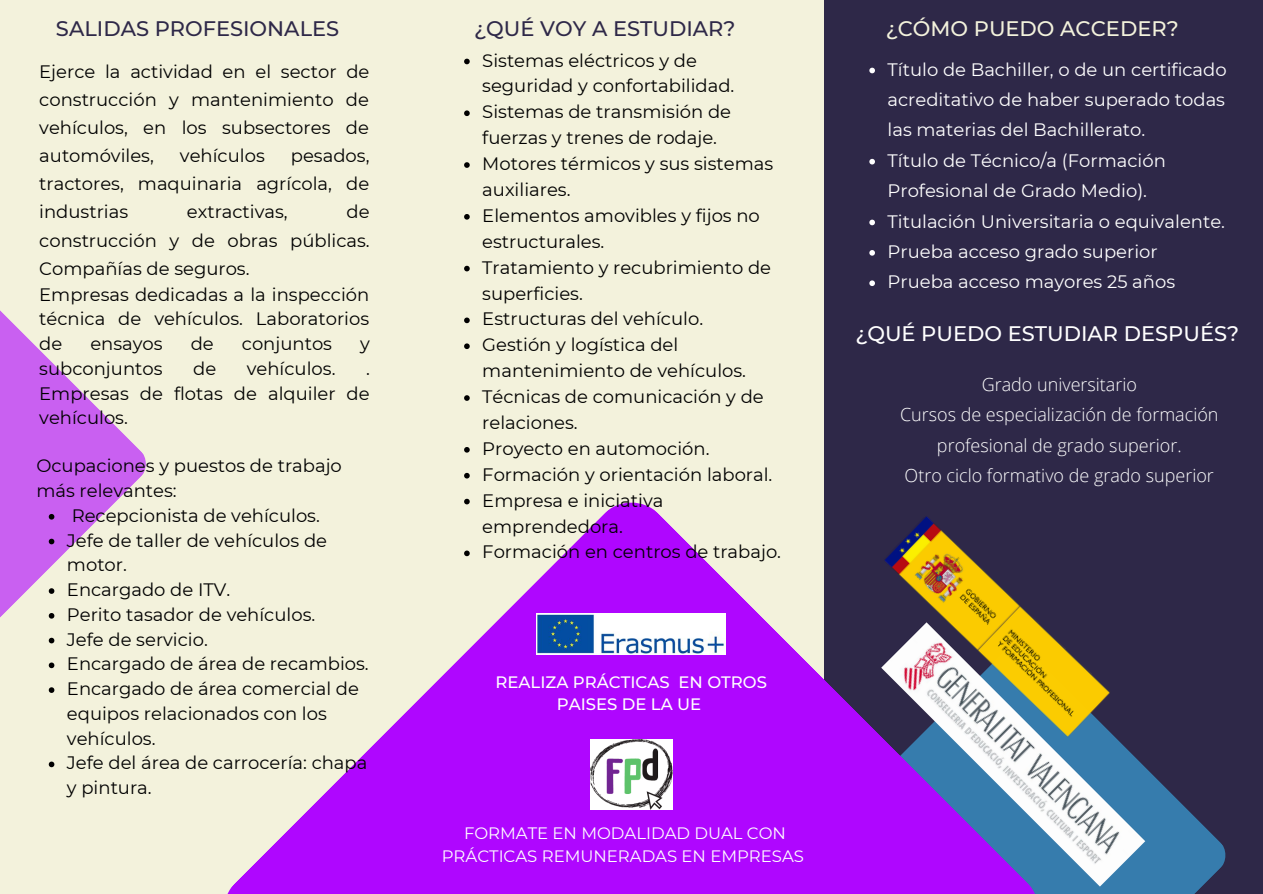
<style>
.page{position:relative;width:1263px;height:894px;background:#fff}
.page>*{position:absolute;margin:0;border:0;box-sizing:border-box;transform-origin:0 0}
.t1{font:500 21px "Montserrat";color:#2e2848}
.t2{font:500 21px "Montserrat";color:#fff}
.t3{font:500 21px "Montserrat";color:#f3f2dc}
.t4{font:18px/24.8px "Montserrat";color:#000}
.t5{font:18px/30.3px "Montserrat";color:#fff;text-align:justify}
.t6{font:300 18px/30.3px "Open Sans";color:#fff;text-align:center}
.t7{font:16.5px/22.5px "Montserrat";color:#fff;text-align:center}
.t8{font:500 16.5px/22.5px "Montserrat";color:#fff;text-align:center}
</style>
<div class="page">
<div style="left:0;top:0;width:421px;height:892px;background:#f3f2dc"></div>
<div style="left:824px;top:0;width:439px;height:893px;background:#2e2848"></div>
<div style="left:421px;top:0;width:402px;height:892px;background:#f3f2dc"></div>
<svg style="left:1042px;top:767px;width:184px;height:126px;fill:#367cad"></svg>
<svg style="left:220px;top:498px;width:822px;height:395px;fill:#af06ff"></svg>
<svg style="left:0;top:310px;width:146px;height:359px"></svg>
<img style="left:537px;top:613px;width:189px;height:41px">
<img style="left:590px;top:739px;width:82px;height:70px">
<img style="left:881px;top:734px;width:264px;height:152px">
<img style="left:881px;top:514px;width:231px;height:225px">
<svg style="left:49px;top:514px;width:5px;height:5px"></svg>
<svg style="left:49px;top:538px;width:5px;height:6px"></svg>
<svg style="left:49px;top:588px;width:5px;height:5px"></svg>
<svg style="left:49px;top:612px;width:5px;height:6px"></svg>
<svg style="left:49px;top:637px;width:5px;height:6px"></svg>
<svg style="left:49px;top:662px;width:5px;height:6px"></svg>
<svg style="left:49px;top:687px;width:5px;height:5px"></svg>
<svg style="left:49px;top:761px;width:5px;height:6px"></svg>
<svg style="left:464px;top:59px;width:6px;height:5px"></svg>
<svg style="left:464px;top:110px;width:6px;height:6px"></svg>
<svg style="left:464px;top:162px;width:6px;height:6px"></svg>
<svg style="left:464px;top:214px;width:6px;height:5px"></svg>
<svg style="left:464px;top:266px;width:6px;height:5px"></svg>
<svg style="left:464px;top:317px;width:6px;height:6px"></svg>
<svg style="left:464px;top:343px;width:6px;height:6px"></svg>
<svg style="left:464px;top:395px;width:6px;height:6px"></svg>
<svg style="left:464px;top:447px;width:6px;height:5px"></svg>
<svg style="left:464px;top:472px;width:6px;height:6px"></svg>
<svg style="left:464px;top:498px;width:6px;height:6px"></svg>
<svg style="left:464px;top:550px;width:6px;height:6px"></svg>
<svg style="left:869px;top:68px;width:6px;height:5px"></svg>
<svg style="left:869px;top:159px;width:6px;height:5px"></svg>
<svg style="left:869px;top:219px;width:6px;height:6px"></svg>
<svg style="left:869px;top:250px;width:6px;height:5px"></svg>
<svg style="left:869px;top:280px;width:6px;height:6px"></svg>
<p class="t1" style="left:56px;top:15px;width:285px">SALIDAS PROFESIONALES</p>
<p class="t1" style="left:474px;top:15px;width:263px">¿QUÉ VOY A ESTUDIAR?</p>
<p class="t3" style="left:886px;top:15px;width:294px">¿CÓMO PUEDO ACCEDER?</p>
<p class="t4" style="left:39px;top:57px;width:332px;line-height:28px;text-align:justify">Ejerce la actividad en el sector de construcción y mantenimiento de vehículos, en los subsectores de automóviles,</p>
<p class="t4" style="left:39px;top:142px;width:332px;line-height:28px;text-align:justify;text-indent:252px">pesados, tractores, maquinaria agrícola, de industrias</p>
<p class="t4" style="left:180px;top:143px;width:86px">vehículos</p>
<p class="t4" style="left:39px;top:198px;width:332px;line-height:28px;text-align:justify;text-indent:307px">de construcción y de obras públicas.<br>Compañías de seguros.</p>
<p class="t4" style="left:39px;top:282px;width:332px;text-align:justify">Empresas dedicadas a la inspección técnica de vehículos. Laboratorios de</p>
<p class="t4" style="left:187px;top:199px;width:102px">extractivas,</p>
<p class="t4" style="left:90px;top:331px;width:74px">ensayos</p>
<p class="t4" style="left:191px;top:331px;width:25px">de</p>
<p class="t4" style="left:242px;top:331px;width:92px">conjuntos</p>
<p class="t4" style="left:360px;top:331px;width:11px">y</p>
<p class="t4" style="left:39px;top:356px;width:125px">subconjuntos</p>
<p class="t4" style="left:193px;top:356px;width:25px">de</p>
<p class="t4" style="left:247px;top:356px;width:90px">vehículos.</p>
<p class="t4" style="left:39px;top:356px;width:332px;text-align:justify;text-indent:327px">.<br>Empresas de flotas de alquiler de vehículos.</p>
<p class="t4" style="left:36px;top:453px;width:307px">Ocupaciones y puestos de trabajo más relevantes:</p>
<p class="t4" style="left:72px;top:503px;width:250px">Recepcionista de vehículos.</p>
<p class="t4" style="left:67px;top:527px;width:262px">Jefe de taller de vehículos de motor.</p>
<p class="t4" style="left:67px;top:577px;width:165px">Encargado de ITV.</p>
<p class="t4" style="left:67px;top:602px;width:250px">Perito tasador de vehículos.</p>
<p class="t4" style="left:67px;top:626px;width:142px">Jefe de servicio.</p>
<p class="t4" style="left:67px;top:651px;width:303px">Encargado de área de recambios.</p>
<p class="t4" style="left:67px;top:676px;width:293px">Encargado de área comercial de equipos relacionados con los vehículos.</p>
<p class="t4" style="left:67px;top:750px;width:302px">Jefe del área de carrocería: chapa y pintura.</p>
<p class="t4" style="left:482px;top:47px;width:254px;line-height:25.8px">Sistemas eléctricos y de seguridad y confortabilidad.</p>
<p class="t4" style="left:482px;top:99px;width:250px;line-height:25.8px">Sistemas de transmisión de fuerzas y trenes de rodaje.</p>
<p class="t4" style="left:482px;top:151px;width:292px;line-height:25.8px">Motores térmicos y sus sistemas auxiliares.</p>
<p class="t4" style="left:482px;top:202px;width:279px;line-height:25.8px">Elementos amovibles y fijos no estructurales.</p>
<p class="t4" style="left:482px;top:254px;width:290px;line-height:25.8px">Tratamiento y recubrimiento de superficies.</p>
<p class="t4" style="left:482px;top:306px;width:222px">Estructuras del vehículo.</p>
<p class="t4" style="left:482px;top:332px;width:265px;line-height:25.8px">Gestión y logística del mantenimiento de vehículos.</p>
<p class="t4" style="left:482px;top:383px;width:283px;line-height:25.8px">Técnicas de comunicación y de relaciones.</p>
<p class="t4" style="left:482px;top:436px;width:229px">Proyecto en automoción.</p>
<p class="t4" style="left:482px;top:462px;width:292px">Formación y orientación laboral.</p>
<p class="t4" style="left:482px;top:487px;width:183px;line-height:25.8px">Empresa e iniciativa emprendedora.</p>
<p class="t4" style="left:482px;top:539px;width:300px">Formación en centros de trabajo.</p>
<p class="t8" style="left:495px;top:670px;width:273px">REALIZA PRÁCTICAS EN OTROS<br>PAISES DE LA UE</p>
<p class="t7" style="left:442px;top:821px;width:364px">FORMATE EN MODALIDAD DUAL CON<br>PRÁCTICAS REMUNERADAS EN EMPRESAS</p>
<p class="t5" style="left:887px;top:54px;width:341px">Título de Bachiller, o de un certificado acreditativo de haber superado todas las materias del Bachillerato.</p>
<p class="t5" style="left:887px;top:145px;width:280px">Título de Técnico/a (Formación<br>Profesional de Grado Medio).</p>
<p class="t5" style="left:887px;top:206px;width:339px">Titulación Universitaria o equivalente.</p>
<p class="t5" style="left:887px;top:236px;width:272px">Prueba acceso grado superior</p>
<p class="t5" style="left:887px;top:266px;width:289px">Prueba acceso mayores 25 años</p>
<p class="t2" style="left:855px;top:320px;width:385px">¿QUÉ PUEDO ESTUDIAR DESPUÉS?</p>
<p class="t6" style="left:982px;top:368px;width:157px">Grado universitario</p>
<p class="t6" style="left:900px;top:399px;width:320px">Cursos de especialización de formación profesional de grado superior.</p>
<p class="t6" style="left:905px;top:459px;width:311px">Otro ciclo formativo de grado superior</p>
</div>
